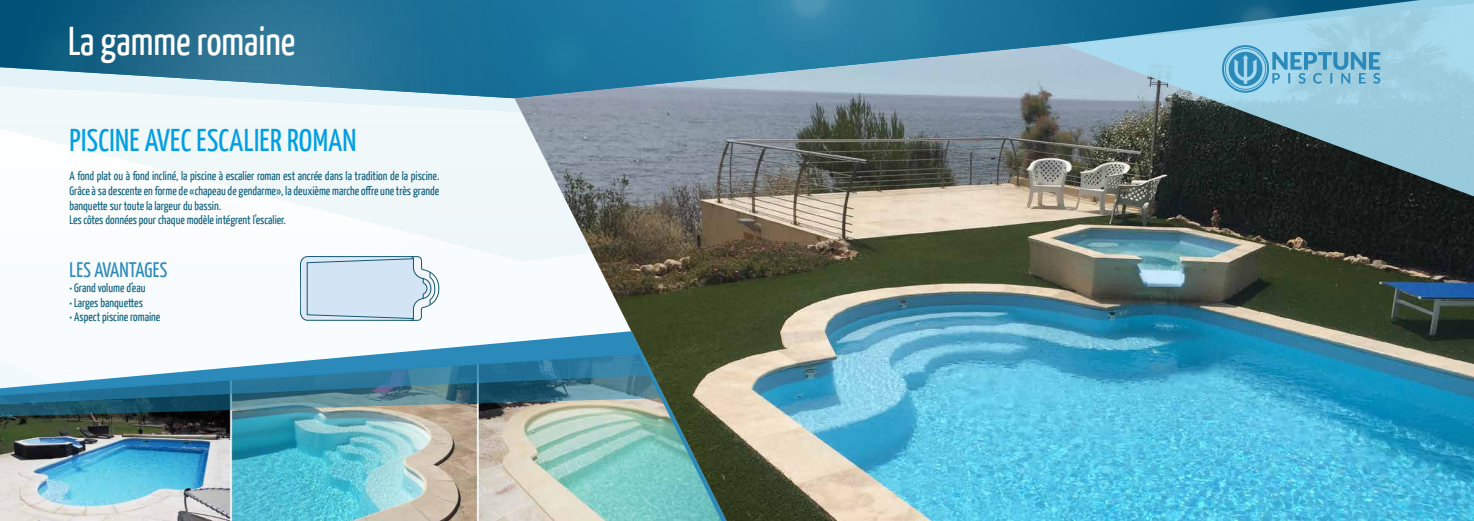
<style>
.page{position:relative;width:1474px;height:521px;background:#fff}
.page>*{position:absolute;margin:0;border:0;box-sizing:border-box;transform-origin:0 0}
.t1{font:40.25px "Yanone Kaffeesatz";color:#fff}
.t2{font:31.5px "Yanone Kaffeesatz";letter-spacing:.01em;color:#009fe3}
.t3{font:21px "Yanone Kaffeesatz";letter-spacing:.01em;color:#2c8aba}
.t4{font:12.25px/14.7px "Yanone Kaffeesatz";color:#116280}
</style>
<div class="page">
<svg style="left:0;top:122px;width:509px;height:136px;fill:#f1f8f9"></svg>
<svg style="left:0;top:98px;width:509px;height:24px;fill:#f2f9fa"></svg>
<img style="left:509px;top:98px;width:964px;height:423px">
<img style="left:0;top:0;width:277px;height:98px">
<img style="left:277px;top:0;width:785px;height:98px">
<svg style="left:585px;top:3px;width:13px;height:13px"></svg>
<svg style="left:789px;top:0;width:41px;height:19px"></svg>
<svg style="left:391px;top:331px;width:335px;height:190px"></svg>
<img style="left:0;top:354px;width:721px;height:167px">
<img style="left:0;top:353px;width:661px;height:64px">
<svg style="left:0;top:353px;width:649px;height:52px"></svg>
<svg style="left:300px;top:256px;width:139px;height:65px;background:#c8dbea"></svg>
<svg style="left:1062px;top:0;width:411px;height:211px;background:#658691"></svg>
<svg style="left:1221px;top:45px;width:159px;height:48px;background:#7dbdd8"></svg>
<h1 class="t1" style="left:68px;top:17px;width:229px">La gamme romaine</h1>
<h2 class="t2" style="left:70px;top:121px;width:288px">PISCINE AVEC ESCALIER ROMAN</h2>
<p class="t4" style="left:69px;top:168px;width:371px">A fond plat ou à fond incliné, la piscine à escalier roman est ancrée dans la tradition de la piscine.<br>Grâce à sa descente en forme de «chapeau de gendarme», la deuxième marche offre une très grande banquette sur toute la largeur du bassin.<br>Les côtes données pour chaque modèle intégrent l’escalier.</p>
<h3 class="t3" style="left:70px;top:257px;width:99px">LES AVANTAGES</h3>
<p class="t4" style="left:69px;top:280px;width:78px">• Grand volume d’eau</p>
<p class="t4" style="left:69px;top:295px;width:75px">• Larges banquettes</p>
<p class="t4" style="left:69px;top:309px;width:92px">• Aspect piscine romaine</p>
</div>
